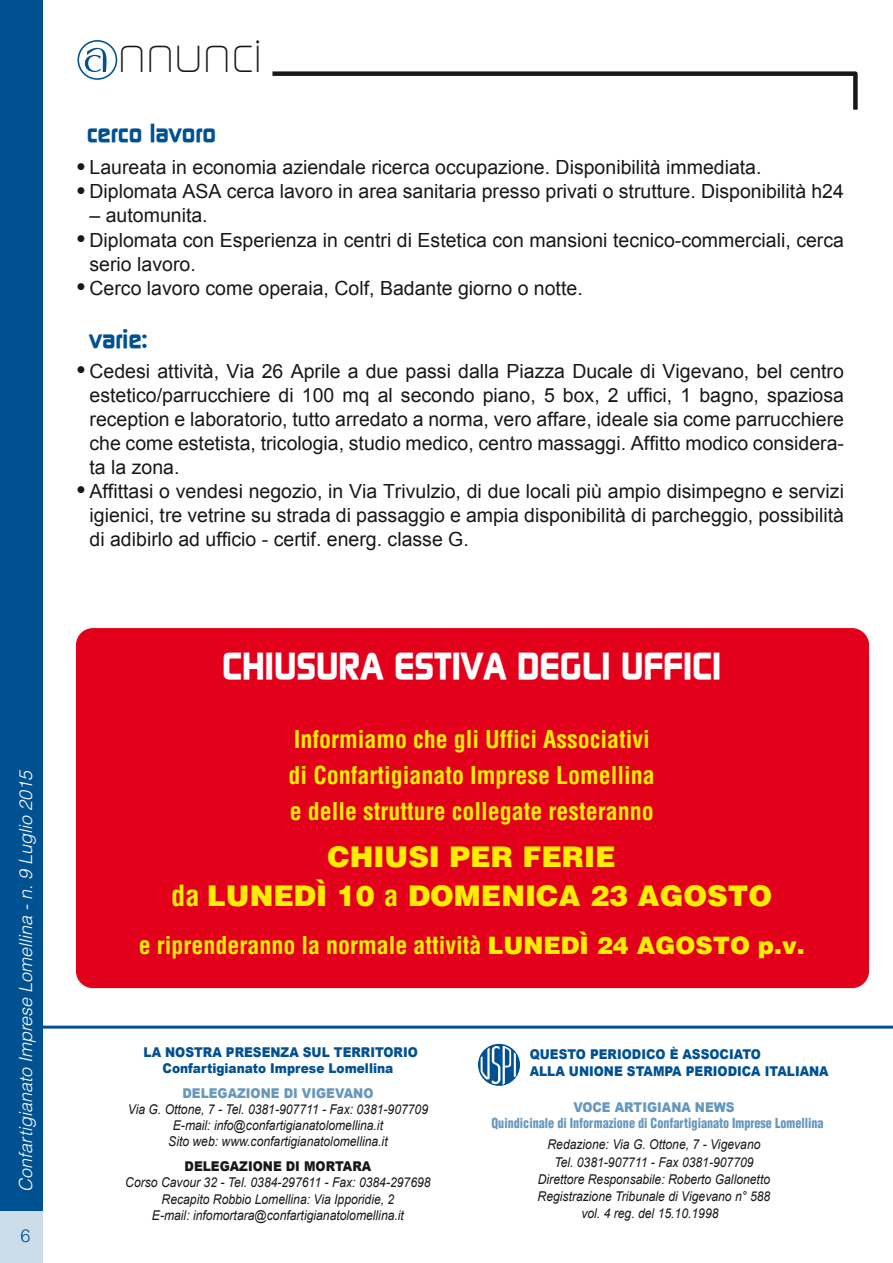
<style>
.page{position:relative;width:893px;height:1263px;background:#fff}
.page>*{position:absolute;margin:0;border:0;box-sizing:border-box;transform-origin:0 0}
.t1{font:300 49.5px "Continuum";color:#1a171b}
.t2{font:700 37.5px "Continuum";color:#fff}
.t3{font:900 28.5px/39px "Helvetica";color:#ffed00;text-align:center}
.t4{font:700 25.5px "Continuum";color:#005191}
.t5{font:700 condensed 24px/36px "Helvetica";color:#ffed00}
.t6{font:19.5px/24px "Arial";color:#1a171b;text-align:justify}
.t7{font:italic 300 18px "Helvetica";color:#fff}
.t8{font:300 18px "Helvetica";color:#005191}
.t9{font:italic 13.5px/16.2px "Arial";color:#1a171b;text-align:center;scale:.9 1}
.t10{font:900 13.5px/16.4px "Arial";color:#005191;text-align:center;scale:.9 1}
.t11{font:900 condensed 13.5px/16px "Helvetica";color:#6697bd;text-align:center;scale:.9 1}
.s1{font-weight:900;font-size:21px}
.s2{font-weight:700;font-stretch:condensed}
.s3{font-weight:900;font-stretch:normal}
.s4{font-weight:900;font-style:normal;color:#6697bd}
.s5{font-weight:900;font-style:normal}
.s6{font-family:"Arial";font-stretch:normal}
</style>
<div class="page">
<div style="left:0;top:0;width:43px;height:1263px;background:#005191"></div>
<div style="left:0;top:1212px;width:43px;height:51px;background:#ccdce9"></div>
<div style="left:76px;top:628px;width:793px;height:360px;background:#e2001a;border-radius:17px"></div>
<svg style="left:77px;top:40px;width:40px;height:40px"></svg>
<svg style="left:272px;top:71px;width:586px;height:39px"></svg>
<hr style="left:43px;top:1026px;width:850px;height:3px;background:#005191">
<svg style="left:478px;top:1044px;width:42px;height:42px"></svg>
<svg style="left:481px;top:1046px;width:35px;height:38px"></svg>
<p class="t7" style="left:15px;top:1192px;width:424px;rotate:-90deg">Confartigianato Imprese Lomellina - n. 9 Luglio 2015</p>
<p class="t8" style="left:20px;top:1225px;width:12px">6</p>
<p class="t1" style="left:118px;top:25px;width:146px">nnunci</p>
<p class="t4" style="left:87px;top:117px;width:131px">cerco lavoro</p>
<p class="t6" style="left:76px;top:156px;width:687px"><span class="s1">•</span> Laureata in economia aziendale ricerca occupazione. Disponibilità immediata.</p>
<p class="t6" style="left:76px;top:180px;width:770px"><span class="s1">•</span> Diplomata ASA cerca lavoro in area sanitaria presso privati o strutture. Disponibilità h24</p>
<p class="t6" style="left:76px;top:228px;width:770px"><span class="s1">•</span> Diplomata con Esperienza in centri di Estetica con mansioni tecnico-commerciali, cerca</p>
<p class="t6" style="left:76px;top:276px;width:508px"><span class="s1">•</span> Cerco lavoro come operaia, Colf, Badante giorno o notte.</p>
<p class="t6" style="left:90px;top:204px;width:120px">– automunita.</p>
<p class="t6" style="left:90px;top:252px;width:108px">serio lavoro.</p>
<p class="t4" style="left:89px;top:322px;width:60px">varie:</p>
<p class="t6" style="left:76px;top:359px;width:770px"><span class="s1">•</span> Cedesi attività, Via 26 Aprile a due passi dalla Piazza Ducale di Vigevano, bel centro</p>
<p class="t6" style="left:90px;top:383px;width:756px">estetico/parrucchiere di 100 mq al secondo piano, 5 box, 2 uffici, 1 bagno, spaziosa reception e laboratorio, tutto arredato a norma, vero affare, ideale sia come parrucchiere che come estetista, tricologia, studio medico, centro massaggi. Affitto modico considera&shy;ta la zona.</p>
<p class="t6" style="left:90px;top:503px;width:756px">igienici, tre vetrine su strada di passaggio e ampia disponibilità di parcheggio, possibilità di adibirlo ad ufficio - certif. energ. classe G.</p>
<p class="t6" style="left:76px;top:479px;width:770px"><span class="s1">•</span> Affittasi o vendesi negozio, in Via Trivulzio, di due locali più ampio disimpegno e servizi</p>
<p class="t2" style="left:222px;top:641px;width:501px">CHIUSURA ESTIVA DEGLI UFFICI</p>
<p class="t5" style="left:289px;top:721px;width:368px">Informiamo che gli Uffici Associativi di Confartigianato Imprese Lomellina e delle strutture collegate resteranno</p>
<p class="t3" style="left:171px;top:836px;width:602px">CHIUSI PER FERIE<br><span class="s2">da</span> LUNEDÌ 10 <span class="s2">a</span> DOMENICA 23 AGOSTO</p>
<p class="t5" style="left:139px;top:927px;width:667px">e riprenderanno la normale attività <span class="s3">LUNEDÌ 24 AGOSTO p.v.</span></p>
<p class="t10" style="left:144px;top:1044px;width:306px">LA NOSTRA PRESENZA SUL TERRITORIO<br>Confartigianato Imprese Lomellina</p>
<p class="t9" style="left:128px;top:1085px;width:335px"><span class="s4">DELEGAZIONE DI VIGEVANO<br></span>Via G. Ottone, 7 - Tel. 0381-907711 - Fax: 0381-907709<br>E-mail: info@confartigianatolomellina.it<br>Sito web: www.confartigianatolomellina.it</p>
<p class="t9" style="left:125px;top:1158px;width:341px"><span class="s5">DELEGAZIONE DI MORTARA<br></span>Corso Cavour 32 - Tel. 0384-297611 - Fax: 0384-297698<br>Recapito Robbio Lomellina: Via Ipporidie, 2<br>E-mail: infomortara@confartigianatolomellina.it</p>
<p class="t10" style="left:530px;top:1046px;width:334px;line-height:17.1px;text-align:left">QUESTO PERIODICO È ASSOCIATO<br>ALLA UNIONE STAMPA PERIODICA ITALIANA</p>
<p class="t11" style="left:491px;top:1099px;width:371px"><span class="s6">VOCE ARTIGIANA NEWS<br></span>Quindicinale di Informazione di Confartigianato Imprese Lomellina</p>
<p class="t9" style="left:538px;top:1136px;width:260px;line-height:17.1px">Redazione: Via G. Ottone, 7 - Vigevano Tel. 0381-907711 - Fax 0381-907709<br>Direttore Responsabile: Roberto Gallonetto Registrazione Tribunale di Vigevano n° 588</p>
<p class="t9" style="left:581px;top:1205px;width:154px">vol. 4 reg. del 15.10.1998</p>
</div>
